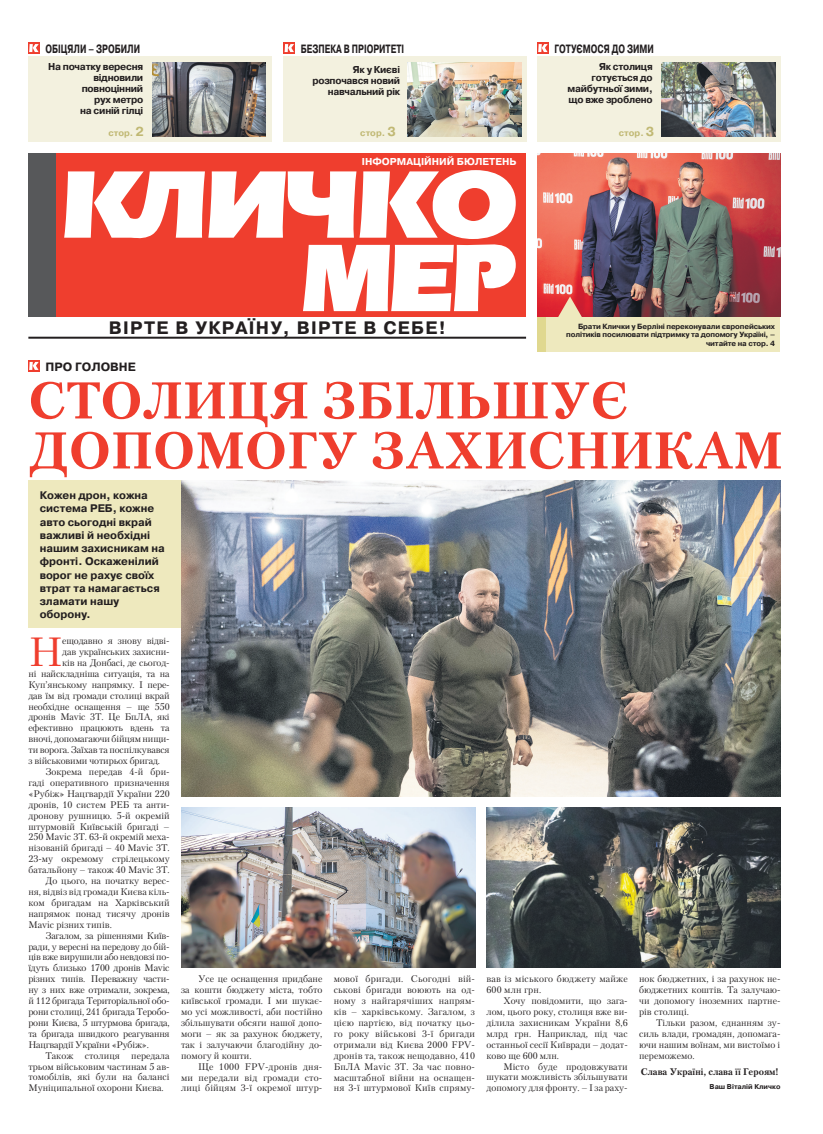
<style>
.page{position:relative;width:823px;height:1134px;background:#fff}
.page>*{position:absolute;margin:0;border:0;box-sizing:border-box;transform-origin:0 0}
.t1{font:700 51.5px/50px "Petersburg C";letter-spacing:.01em;color:#ef3e2e}
.t2{font:40.7px "Petersburg C";color:#ef3e2e}
.t3{font:700 18px "Pragmatica C";letter-spacing:.075em;color:#231f20}
.t4{font:700 12px "Pragmatica C";color:#231f20;scale:.7 1}
.t5{font:700 12px "Pragmatica C";color:#231f20}
.t6{font:700 11px/13.2px "Pragmatica C";color:#231f20}
.t7{font:700 10px/11px "Pragmatica C";letter-spacing:-.025em;color:#231f20;text-align:right}
.t8{font:700 10px "Pragmatica C";color:#fff}
.t9{font:9.5px/10.9px "Petersburg C";color:#231f20;text-align:justify}
.t10{font:9.5px "Petersburg C";letter-spacing:-.02em;color:#231f20}
.t11{font:700 9.5px "Petersburg C";color:#231f20}
.t12{font:700 9px "Pragmatica C";color:#c0b873}
.t13{font:700 7.5px/8.5px "Pragmatica C";letter-spacing:-.015em;color:#231f20;text-align:right}
.t14{font:700 7px "Pragmatica C";color:#231f20}
.s1{font-size:13px}
</style>
<div class="page">
<div style="left:28px;top:480px;width:270px;height:148px;background:#eee9be"></div>
<hr style="left:28px;top:337px;width:497px;height:2px;background:#231f20">
<div style="left:28px;top:57px;width:243px;height:85px;background:#f3f1df"></div>
<div style="left:537px;top:57px;width:243px;height:85px;background:#f3f1df"></div>
<div style="left:283px;top:57px;width:243px;height:85px;background:#f3f1df"></div>
<div style="left:28px;top:43px;width:11px;height:11px;background:#ef4536"></div>
<svg style="left:29px;top:44px;width:10px;height:8px"></svg>
<div style="left:537px;top:43px;width:11px;height:11px;background:#ef4536"></div>
<svg style="left:538px;top:44px;width:9px;height:8px"></svg>
<div style="left:537px;top:301px;width:243px;height:51px;background:#eee9be"></div>
<div style="left:537px;top:301px;width:8px;height:51px;background:#e0d88f"></div>
<img style="left:152px;top:62px;width:114px;height:74px">
<img style="left:537px;top:153px;width:243px;height:164px">
<svg style="left:551px;top:296px;width:37px;height:21px"></svg>
<div style="left:28px;top:153px;width:497px;height:164px;background:#ef3e2e"></div>
<div style="left:28px;top:153px;width:28px;height:164px;background:#57585a"></div>
<svg style="left:64px;top:170px;width:451px;height:141px"></svg>
<img style="left:661px;top:62px;width:113px;height:74px">
<div style="left:28px;top:360px;width:11px;height:11px;background:#ef4737"></div>
<svg style="left:29px;top:362px;width:10px;height:8px"></svg>
<div style="left:283px;top:43px;width:12px;height:11px;background:#ef4536"></div>
<svg style="left:284px;top:44px;width:10px;height:8px"></svg>
<img style="left:407px;top:62px;width:114px;height:74px">
<img style="left:181px;top:480px;width:599px;height:317px">
<img style="left:486px;top:808px;width:294px;height:159px">
<img style="left:181px;top:808px;width:294px;height:159px">
<p class="t4" style="left:45px;top:43px;width:137px">обіцяли – зробили</p>
<p class="t4" style="left:554px;top:43px;width:144px">Готуємося до зими</p>
<p class="t7" style="left:567px;top:61px;width:87px">Як столиця готується до майбутньої зими, що вже зроблено</p>
<p class="t4" style="left:301px;top:43px;width:149px">безпека в пріоритеті</p>
<p class="t7" style="left:312px;top:64px;width:89px">Як у Києві розпочався новий навчальний рік</p>
<p class="t7" style="left:48px;top:61px;width:97px">На початку вересня відновили повноцінний<br>рух метро<br>на синій гілці</p>
<p class="t12" style="left:108px;top:128px;width:37px">стор. <span class="s1">2</span></p>
<p class="t12" style="left:360px;top:128px;width:37px">стор. <span class="s1">3</span></p>
<p class="t12" style="left:618px;top:128px;width:37px">стор. <span class="s1">3</span></p>
<p class="t8" style="left:362px;top:156px;width:156px">інформаційний бюлетень</p>
<h3 class="t3" style="left:109px;top:318px;width:338px">Вірте в україну, вірте в себе!</h3>
<p class="t5" style="left:45px;top:361px;width:92px">про головн е</p>
<p class="t13" style="left:566px;top:322px;width:210px">Брати Клички у Берліні переконували європейських політиків посилювати підтримку та допомогу Україні, – читайте на стор. 4</p>
<h1 class="t1" style="left:28px;top:376px;width:755px">Столиця збільшує допомогу захисникам</h1>
<p class="t6" style="left:40px;top:489px;width:110px">Кожен дрон, кожна система РЕБ</p>
<p class="t6" style="left:40px;top:502px;width:126px;text-indent:73px">, кожне авто сьогодні вкрай важливі й необхідні нашим захисникам на фронті. Оскаженілий ворог не рахує своїх втрат та намагається зламати нашу оборону.</p>
<h2 class="t2" style="left:28px;top:627px;width:36px">Н</h2>
<p class="t9" style="left:62px;top:635px;width:109px">ещодавно я знову відві-</p>
<p class="t9" style="left:62px;top:646px;width:109px">дав українських захисни-</p>
<p class="t9" style="left:62px;top:657px;width:109px">ків на Донбасі, де сьогод-</p>
<p class="t9" style="left:28px;top:668px;width:143px">ні найскладніша ситуація, та на</p>
<p class="t9" style="left:28px;top:679px;width:143px">Куп’янському напрямку. І пере-</p>
<p class="t9" style="left:28px;top:690px;width:143px">дав їм від громади столиці вкрай</p>
<p class="t9" style="left:28px;top:701px;width:143px">необхідне оснащення – ще 550</p>
<p class="t9" style="left:28px;top:712px;width:143px">дронів Mavic 3Т. Це БпЛА, які</p>
<p class="t9" style="left:28px;top:722px;width:143px">ефективно працюють вдень та</p>
<p class="t9" style="left:28px;top:733px;width:143px">вночі, допомагаючи бійцям нищи-</p>
<p class="t9" style="left:28px;top:744px;width:143px">ти ворога. Заїхав та поспілкувався</p>
<p class="t9" style="left:28px;top:755px;width:133px">з військовими чотирьох бригад.</p>
<p class="t9" style="left:45px;top:766px;width:126px">Зокрема передав 4-й бри-</p>
<p class="t9" style="left:28px;top:777px;width:143px">гаді оперативного призначення</p>
<p class="t9" style="left:28px;top:788px;width:143px">«Рубіж» Нацгвардії України 220</p>
<p class="t9" style="left:28px;top:799px;width:143px">дронів, 10 систем РЕБ та анти-</p>
<p class="t9" style="left:28px;top:810px;width:143px">дронову рушницю. 5-й окремій</p>
<p class="t9" style="left:28px;top:821px;width:143px">штурмовій Київській бригаді –</p>
<p class="t9" style="left:28px;top:831px;width:143px">250 Mavic 3Т. 63-й окремій меха-</p>
<p class="t9" style="left:28px;top:842px;width:143px">нізованій бригаді – 40 Mavic 3Т.</p>
<p class="t9" style="left:28px;top:853px;width:143px">23-му окремому стрілецькому</p>
<p class="t9" style="left:28px;top:864px;width:143px">батальйону – також 40 Mavic 3Т.</p>
<p class="t9" style="left:45px;top:875px;width:126px">До цього, на початку верес-</p>
<p class="t9" style="left:28px;top:886px;width:143px">ня, відвіз від громади Києва кіль-</p>
<p class="t9" style="left:28px;top:897px;width:143px">ком бригадам на Харківський</p>
<p class="t9" style="left:28px;top:908px;width:143px">напрямок понад тисячу дронів</p>
<p class="t9" style="left:28px;top:919px;width:85px">Mavic різних типів.</p>
<p class="t10" style="left:45px;top:930px;width:126px">Загалом, за рішеннями Київ-</p>
<p class="t10" style="left:28px;top:940px;width:143px">ради, у вересні на передову до бій-</p>
<p class="t10" style="left:28px;top:951px;width:143px">ців вже вирушили або невдовзі по-</p>
<p class="t10" style="left:28px;top:962px;width:143px">їдуть близько 1700 дронів Mavic</p>
<p class="t10" style="left:28px;top:973px;width:143px">різних типів. Переважну части-</p>
<p class="t10" style="left:28px;top:984px;width:143px">ну з них вже отримали, зокрема,</p>
<p class="t10" style="left:28px;top:995px;width:143px">й 112 бригада Територіальної обо-</p>
<p class="t10" style="left:28px;top:1006px;width:143px">рони столиці, 241 бригада Теробо-</p>
<p class="t10" style="left:28px;top:1017px;width:143px">рони Києва, 5 штурмова бригада,</p>
<p class="t10" style="left:28px;top:1028px;width:143px">та бригада швидкого реагування</p>
<p class="t10" style="left:28px;top:1039px;width:122px">Нацгвардії України «Рубіж».</p>
<p class="t9" style="left:45px;top:1050px;width:126px">Також столиця передала</p>
<p class="t9" style="left:28px;top:1060px;width:143px">трьом військовим частинам 5 ав-</p>
<p class="t9" style="left:28px;top:1071px;width:143px">томобілів, які були на балансі</p>
<p class="t9" style="left:28px;top:1082px;width:137px">Муніципальної охорони Києва.</p>
<p class="t9" style="left:181px;top:973px;width:143px;text-indent:17px">Усе це оснащення придбане за кошти бюджету міста, тобто київської громади. І ми шукає&shy;мо усі можливості, аби постійно збільшувати обсяги нашої допо&shy;моги – як за рахунок бюджету, так і залучаючи благодійну до&shy;помогу й кошти.</p>
<p class="t9" style="left:181px;top:1061px;width:143px;text-indent:17px">Ще 1000 FPV-дронів дня&shy;ми передали від громади сто&shy;лиці бійцям 3-ї окремої штур-</p>
<p class="t9" style="left:333px;top:973px;width:143px">мової бригади. Сьогодні вій&shy;ськові бригади воюють на од&shy;ному з найгарячіших напрям&shy;ків – харківському. Загалом, з цією партією, від початку цьо&shy;го року військові 3-ї бригади отримали від Києва 2000 FPV&shy;дронів та, також нещодавно, 410<br>БпЛА Mavic 3T. За час повно&shy;масштабної війни на оснащен&shy;ня 3-ї штурмової Київ спряму-</p>
<p class="t9" style="left:486px;top:973px;width:143px">вав із міського бюджету майже<br>600 млн грн.</p>
<p class="t9" style="left:486px;top:995px;width:143px;text-indent:17px">Хочу повідомити, що зага&shy;лом, цього року, столиця вже ви&shy;ділила захисникам України 8,6 млрд грн. Наприклад, під час останньої сесії Київради – додат&shy;ково ще 600 млн.</p>
<p class="t9" style="left:486px;top:1061px;width:143px;text-indent:17px">Місто буде продовжувати шукати можливість збільшувати допомогу для фронту. – І за раху-</p>
<p class="t9" style="left:638px;top:973px;width:143px">нок бюджетних, і за рахунок не&shy;бюджетних коштів. Та залучаю&shy;чи допомогу іноземних партне&shy;рів столиці.</p>
<p class="t9" style="left:638px;top:1017px;width:143px;text-indent:17px">Тільки разом, єднанням зу&shy;силь влади, громадян, допомага&shy;ючи нашим воїнам, ми вистоїмо і переможемо.</p>
<p class="t11" style="left:640px;top:1066px;width:139px">Слава Україні, слава її Героям!</p>
<p class="t14" style="left:709px;top:1083px;width:72px">Ваш Віталій Кличко</p>
</div>
